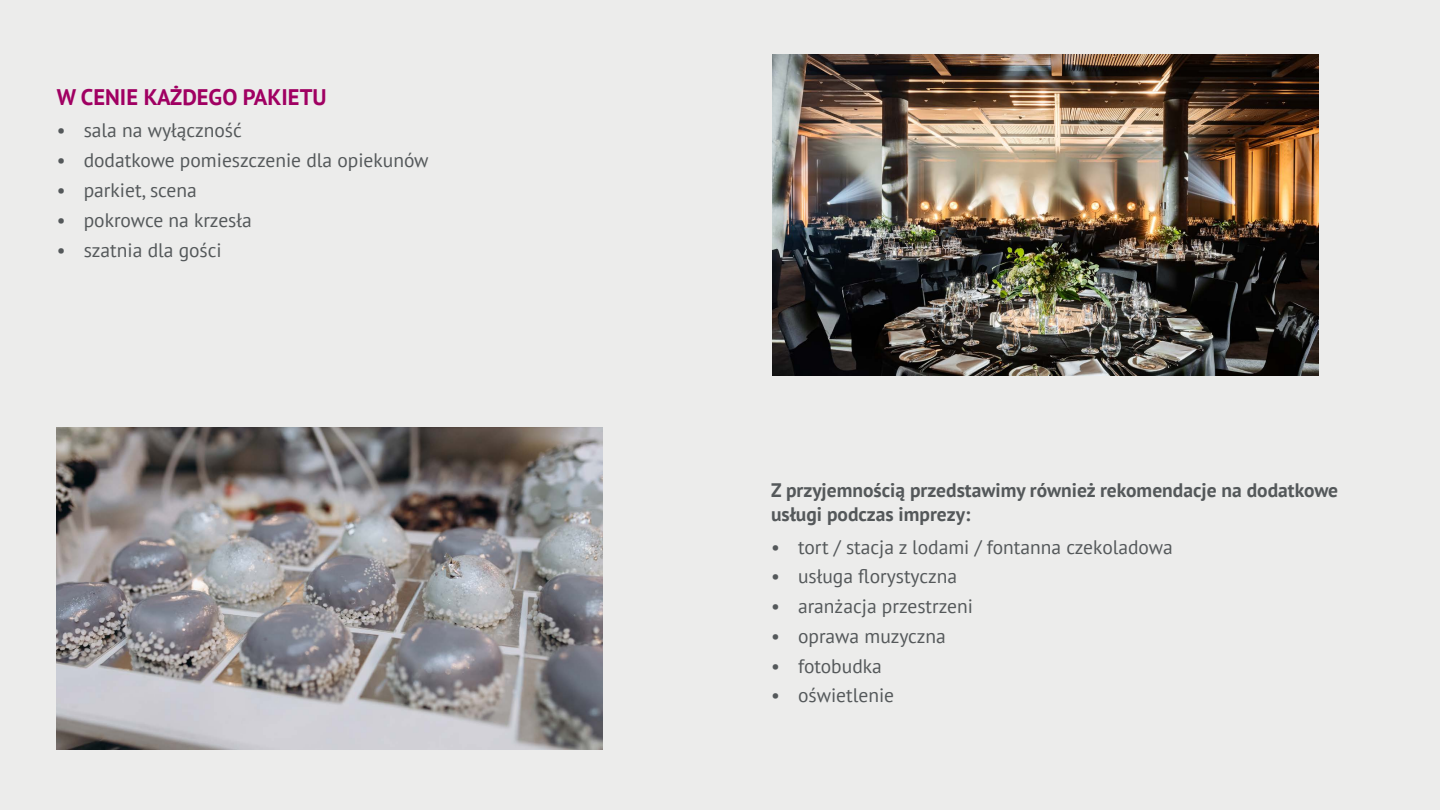
<style>
.page{position:relative;width:1440px;height:810px;background:#ececeb}
.page>*{position:absolute;margin:0;border:0;box-sizing:border-box;transform-origin:0 0}
.t1{font:700 22.5px "PT Sans";color:#a00062}
.t2{font:19.5px "PT Sans";color:#54585a}
.t3{font:700 19.5px/23.4px "PT Sans";color:#54585a}
</style>
<div class="page">
<img style="left:57px;top:428px;width:545px;height:321px">
<img style="left:773px;top:54px;width:545px;height:321px">
<p class="t1" style="left:57px;top:82px;width:271px">W CENIE KAŻDEGO PAKIETU</p>
<p class="t2" style="left:57px;top:118px;width:187px">• sala na wyłączność</p>
<p class="t2" style="left:57px;top:148px;width:373px">• dodatkowe pomieszczenie dla opiekunów</p>
<p class="t2" style="left:57px;top:178px;width:142px">• parkiet, scena</p>
<p class="t2" style="left:57px;top:207px;width:197px">• pokrowce na krzesła</p>
<p class="t2" style="left:57px;top:237px;width:167px">• szatnia dla gości</p>
<p class="t3" style="left:771px;top:478px;width:569px">Z przyjemnością przedstawimy również rekomendacje na dodatkowe usługi podczas imprezy:</p>
<p class="t2" style="left:771px;top:534px;width:403px">• tort / stacja z lodami / fontanna czekoladowa</p>
<p class="t2" style="left:771px;top:564px;width:188px">• usługa florystyczna</p>
<p class="t2" style="left:771px;top:594px;width:204px">• aranżacja przestrzeni</p>
<p class="t2" style="left:771px;top:623px;width:176px">• oprawa muzyczna</p>
<p class="t2" style="left:771px;top:653px;width:112px">• fotobudka</p>
<p class="t2" style="left:771px;top:683px;width:125px">• oświetlenie</p>
</div>
